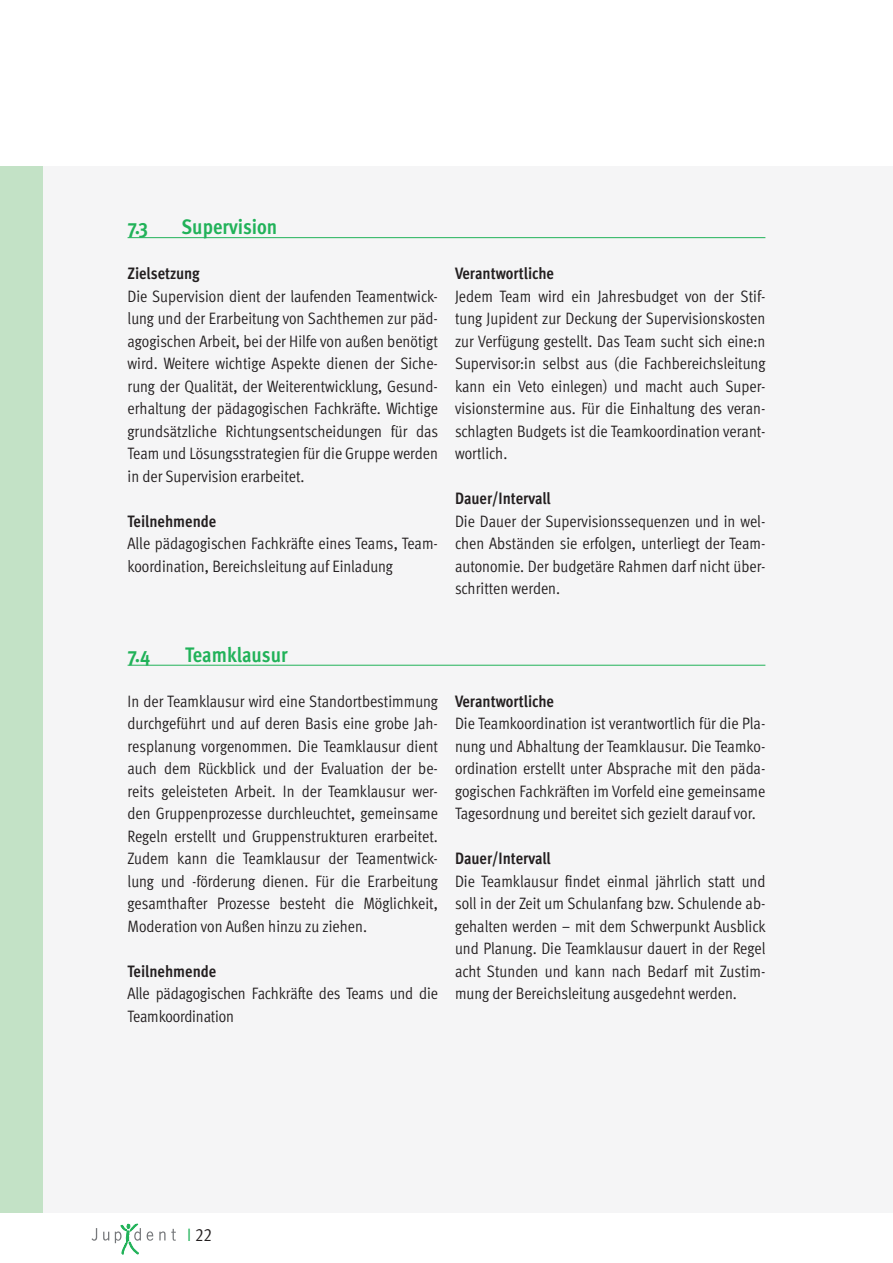
<style>
.page{position:relative;width:893px;height:1263px;background:#fff}
.page>*{position:absolute;margin:0;border:0;box-sizing:border-box;transform-origin:0 0}
.t1{font:700 21px "Meta Cond";color:#21b259}
.t2{font:18px "Meta Cond Normal Expert";color:#231f20}
.t3{font:16.5px/22.5px "Meta Cond Normal";color:#231f20;text-align:justify}
.t4{font:700 16.5px "Meta Cond";color:#231f20}
.s1{font-family:"Meta Cond Normal";color:#21b259}
</style>
<div class="page">
<div style="left:0;top:166px;width:893px;height:1047px;background:#f5f5f6"></div>
<div style="left:0;top:166px;width:43px;height:1047px;background:#c3e2c6"></div>
<svg style="left:92px;top:1228px;width:5px;height:13px"></svg>
<svg style="left:103px;top:1232px;width:6px;height:8px"></svg>
<svg style="left:147px;top:1231px;width:6px;height:10px"></svg>
<svg style="left:159px;top:1229px;width:17px;height:12px"></svg>
<svg style="left:115px;top:1224px;width:26px;height:31px"></svg>
<hr style="left:128px;top:237px;width:637px;height:1px;background:#21b259">
<hr style="left:128px;top:665px;width:637px;height:1px;background:#21b259">
<p class="t1" style="left:128px;top:214px;width:22px">7.3</p>
<p class="t1" style="left:182px;top:214px;width:97px">Supervision</p>
<p class="t4" style="left:128px;top:264px;width:74px">Zielsetzung</p>
<p class="t3" style="left:128px;top:284px;width:312px">Die Supervision dient der laufenden Teamentwick&shy;lung und der Erarbeitung von Sachthemen zur päd&shy;agogischen Arbeit, bei der Hilfe von außen benötigt wird. Weitere wichtige Aspekte dienen der Siche&shy;rung der Qualität, der Weiterentwicklung, Gesund&shy;erhaltung der pädagogischen Fachkräfte. Wichtige grundsätzliche Richtungsentscheidungen für das Team und Lösungsstrategien für die Gruppe werden in der Supervision erarbeitet.</p>
<p class="t4" style="left:128px;top:511px;width:90px">Teilnehmende</p>
<p class="t3" style="left:128px;top:532px;width:312px">Alle pädagogischen Fachkräfte eines Teams, Team&shy;koordination, Bereichsleitung auf Einladung</p>
<p class="t4" style="left:455px;top:264px;width:101px">Verantwortliche</p>
<p class="t3" style="left:455px;top:285px;width:312px">Jedem Team wird ein Jahresbudget von der Stif&shy;tung Jupident zur Deckung der Supervisionskosten zur Verfügung gestellt. Das Team sucht sich eine:n Supervisor:in selbst aus (die Fachbereichsleitung kann ein Veto einlegen) und macht auch Super&shy;visionstermine aus. Für die Einhaltung des veran&shy;schlagten Budgets ist die Teamkoordination verant&shy;wortlich.</p>
<p class="t4" style="left:455px;top:489px;width:97px">Dauer/Intervall</p>
<p class="t3" style="left:455px;top:510px;width:312px">Die Dauer der Supervisionssequenzen und in wel&shy;chen Abständen sie erfolgen, unterliegt der Team&shy;autonomie. Der budgetäre Rahmen darf nicht über&shy;schritten werden.</p>
<p class="t1" style="left:128px;top:642px;width:24px">7.4</p>
<p class="t1" style="left:185px;top:642px;width:104px">Teamklausur</p>
<p class="t3" style="left:128px;top:689px;width:312px">In der Teamklausur wird eine Standortbestimmung durchgeführt und auf deren Basis eine grobe Jah&shy;resplanung vorgenommen. Die Teamklausur dient auch dem Rückblick und der Evaluation der be&shy;reits geleisteten Arbeit. In der Teamklausur wer&shy;den Gruppenprozesse durchleuchtet, gemeinsame Regeln erstellt und Gruppenstrukturen erarbeitet.<br>Zudem kann die Teamklausur der Teamentwick&shy;lung und -förderung dienen. Für die Erarbeitung gesamthafter Prozesse besteht die Möglichkeit, Moderation von Außen hinzu zu ziehen.</p>
<p class="t4" style="left:128px;top:961px;width:90px">Teilnehmende</p>
<p class="t3" style="left:128px;top:982px;width:312px">Alle pädagogischen Fachkräfte des Teams und die<br>Teamkoordination</p>
<p class="t4" style="left:455px;top:691px;width:101px">Verantwortliche</p>
<p class="t3" style="left:455px;top:712px;width:312px">Die Teamkoordination ist verantwortlich für die Pla&shy;nung und Abhaltung der Teamklausur. Die Teamko&shy;ordination erstellt unter Absprache mit den päda&shy;gogischen Fachkräften im Vorfeld eine gemeinsame Tagesordnung und bereitet sich gezielt darauf vor.</p>
<p class="t4" style="left:455px;top:849px;width:97px">Dauer/Intervall</p>
<p class="t3" style="left:455px;top:870px;width:312px">Die Teamklausur findet einmal jährlich statt und soll in der Zeit um Schulanfang bzw. Schulende ab&shy;gehalten werden – mit dem Schwerpunkt Ausblick und Planung. Die Teamklausur dauert in der Regel acht Stunden und kann nach Bedarf mit Zustim&shy;mung der Bereichsleitung ausgedehnt werden.</p>
<p class="t2" style="left:187px;top:1225px;width:26px"><span class="s1">I</span> 22</p>
</div>
